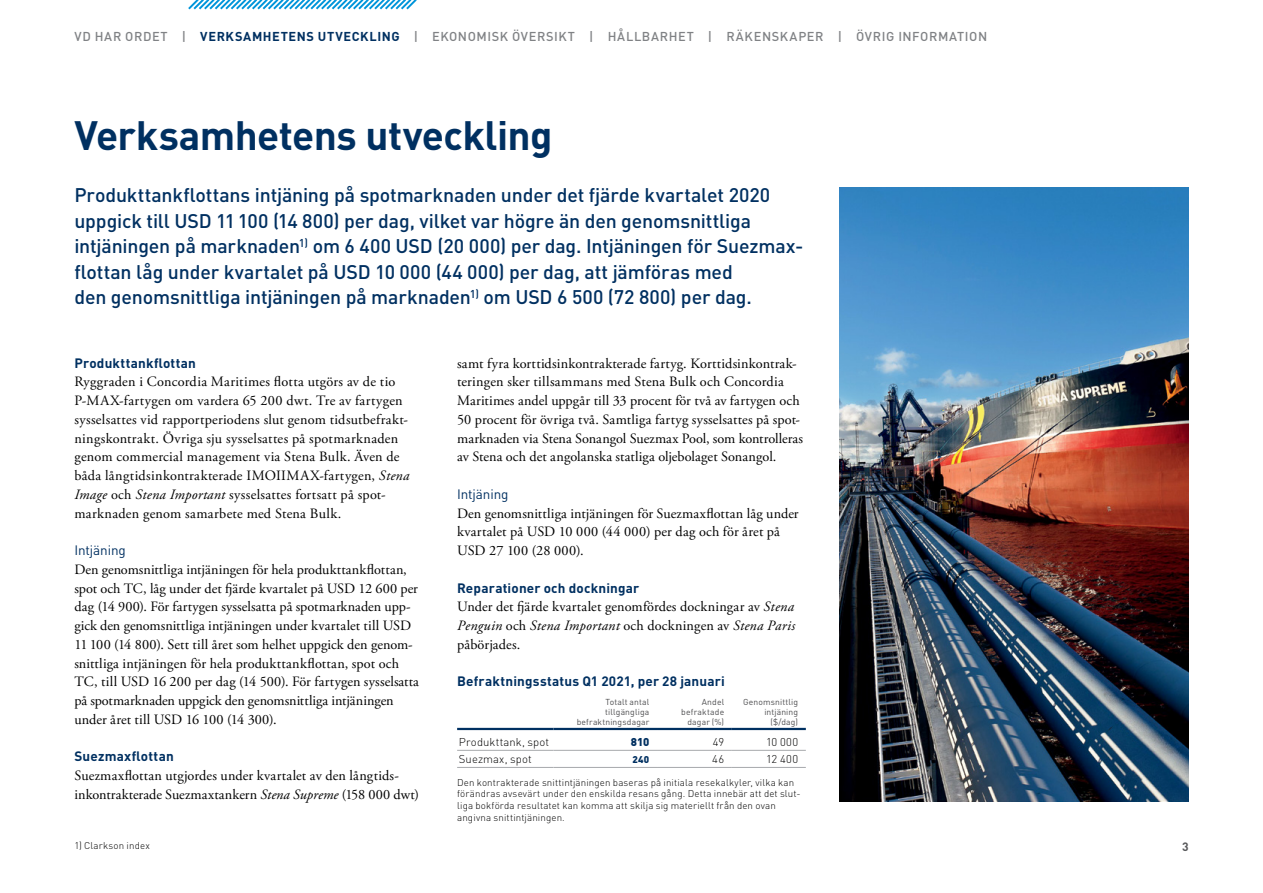
<style>
.page{position:relative;width:1263px;height:893px;background:#fff}
.page>*{position:absolute;margin:0;border:0;box-sizing:border-box;transform-origin:0 0}
.t1{font:700 40.5px "DINOT";letter-spacing:-.015em;color:#003061}
.t2{font:500 19.5px/25.5px "DINOT";letter-spacing:-.01em;color:#003061}
.t3{font:14.25px/18.8px "Adobe Garamond Pro";letter-spacing:.01em;color:#000}
.t4{font:700 13.5px "DINOT";letter-spacing:.015em;color:#003061}
.t5{font:13.5px "DINOT";letter-spacing:-.01em;color:#003061}
.t6{font:500 12.75px "DINOT";letter-spacing:.045em;color:#808285}
.t7{font:700 12px "DINOT";color:#58595b}
.t8{font:300 11.25px "DINOT";letter-spacing:.015em;color:#000}
.t9{font:900 11.25px "DINOT";color:#003061}
.t10{font:300 9.75px/11.7px "DINOT";letter-spacing:.015em;color:#000}
.t11{font:900 9.75px "DINOT";color:#003061}
.t12{font:8.55px/9.8px "DINOT";letter-spacing:.015em;color:#4d4d4f;text-align:right}
.s1{font-weight:700;color:#003061}
.s2{font-style:italic}
</style>
<div class="page">
<img style="left:840px;top:187px;width:348px;height:614px">
<hr style="left:457px;top:750px;width:96px;height:1px;background:#a7a9ac">
<hr style="left:553px;top:750px;width:104px;height:1px;background:#a7a9ac">
<hr style="left:657px;top:750px;width:75px;height:1px;background:#a7a9ac">
<hr style="left:732px;top:750px;width:74px;height:1px;background:#a7a9ac">
<hr style="left:457px;top:767px;width:96px;height:1px;background:#a7a9ac">
<hr style="left:553px;top:767px;width:104px;height:1px;background:#a7a9ac">
<hr style="left:657px;top:767px;width:75px;height:1px;background:#a7a9ac">
<hr style="left:732px;top:767px;width:74px;height:1px;background:#a7a9ac">
<hr style="left:457px;top:728px;width:96px;height:2px;background:#003061">
<hr style="left:553px;top:728px;width:104px;height:2px;background:#003061">
<hr style="left:657px;top:728px;width:75px;height:2px;background:#003061">
<hr style="left:732px;top:728px;width:74px;height:2px;background:#003061">
<svg style="left:188px;top:0;width:229px;height:10px"></svg>
<p class="t6" style="left:74px;top:27px;width:914px">VD HAR ORDET | <span class="s1">VERKSAMHETENS UTVECKLING</span> | EKONOMISK ÖVERSIKT | HÅLLBARHET | RÄKENSKAPER | ÖVRIG INFORMATION</p>
<h1 class="t1" style="left:74px;top:108px;width:480px">Verksamhetens utveckling</h1>
<p class="t2" style="left:74px;top:181px;width:730px">Produkttankflottans intjäning på spotmarknaden under det fjärde kvartalet 2020 uppgick till USD 11 100 (14 800) per dag, vilket var högre än den genomsnittliga intjäningen på marknaden<sup>1)</sup> om 6 400 USD (20 000) per dag. Intjäningen för Suezmax&shy;flottan låg under kvartalet på USD 10 000 (44 000) per dag, att jämföras med<br>den genomsnittliga intjäningen på marknaden<sup>1)</sup> om USD 6 500 (72 800) per dag.</p>
<p class="t4" style="left:74px;top:353px;width:123px">Produkttankflottan</p>
<p class="t3" style="left:74px;top:373px;width:336px">Ryggraden i Concordia Maritimes flotta utgörs av de tio P-MAX-fartygen om vardera 65 200 dwt. Tre av fartygen sysselsattes vid rapportperiodens slut genom tidsutbefrakt&shy;ningskontrakt. Övriga sju sysselsattes på spotmarknaden genom commercial management via Stena Bulk. Även de båda långtidsinkontrakterade IMOIIMAX-fartygen, <span class="s2">Stena Image</span> och <span class="s2">Stena Important</span> sysselsattes fortsatt på spot&shy;marknaden genom samarbete med Stena Bulk.</p>
<p class="t5" style="left:74px;top:541px;width:53px">Intjäning</p>
<p class="t3" style="left:74px;top:560px;width:346px">Den genomsnittliga intjäningen för hela produkttankflottan, spot och TC, låg under det fjärde kvartalet på USD 12 600 per dag (14 900). För fartygen sysselsatta på spotmarknaden upp&shy;gick den genomsnittliga intjäningen under kvartalet till USD 11 100 (14 800). Sett till året som helhet uppgick den genom&shy;snittliga intjäningen för hela produkttankflottan, spot och TC, till USD 16 200 per dag (14 500). För fartygen sysselsatta på spotmarknaden uppgick den genomsnittliga intjäningen under året till USD 16 100 (14 300).</p>
<p class="t4" style="left:74px;top:747px;width:101px">Suezmaxflottan</p>
<p class="t3" style="left:74px;top:767px;width:346px">Suezmaxflottan utgjordes under kvartalet av den långtids&shy;inkontrakterade Suezmaxtankern <span class="s2">Stena Supreme</span> (158 000 dwt)</p>
<p class="t10" style="left:74px;top:840px;width:77px">1) Clarkson index</p>
<p class="t3" style="left:457px;top:354px;width:347px">samt fyra korttidsinkontrakterade fartyg. Korttidsinkontrak&shy;teringen sker tillsammans med Stena Bulk och Concordia Maritimes andel uppgår till 33 procent för två av fartygen och 50 procent för övriga två. Samtliga fartyg sysselsattes på spot&shy;marknaden via Stena Sonangol Suezmax Pool, som kontrolleras av Stena och det angolanska statliga oljebolaget Sonangol.</p>
<p class="t5" style="left:457px;top:485px;width:53px">Intjäning</p>
<p class="t3" style="left:457px;top:504px;width:343px">Den genomsnittliga intjäningen för Suezmaxflottan låg under kvartalet på USD 10 000 (44 000) per dag och för året på<br>USD 27 100 (28 000).</p>
<p class="t4" style="left:457px;top:578px;width:184px">Reparationer och dockningar</p>
<p class="t3" style="left:457px;top:598px;width:339px;text-align:justify">Under det fjärde kvartalet genomfördes dockningar av <span class="s2">Stena Penguin</span> och <span class="s2">Stena Important</span> och dockningen av <span class="s2">Stena Paris </span>påbörjades.</p>
<p class="t4" style="left:457px;top:672px;width:269px">Befraktningsstatus Q1 2021, per 28 januari</p>
<p class="t12" style="left:577px;top:697px;width:74px">Totalt antal tillgängliga befraktningsdagar</p>
<p class="t12" style="left:681px;top:697px;width:44px">Andel befraktade dagar (%)</p>
<p class="t12" style="left:743px;top:697px;width:57px">Genomsnittlig intjäning ($/dag)</p>
<p class="t8" style="left:459px;top:734px;width:92px">Produkttank, spot</p>
<p class="t9" style="left:631px;top:734px;width:20px">810</p>
<p class="t8" style="left:713px;top:734px;width:13px">49</p>
<p class="t8" style="left:766px;top:734px;width:34px">10 000</p>
<p class="t8" style="left:459px;top:751px;width:74px">Suezmax, spot</p>
<p class="t11" style="left:633px;top:753px;width:18px">240</p>
<p class="t8" style="left:712px;top:751px;width:13px">46</p>
<p class="t8" style="left:766px;top:751px;width:33px">12 400</p>
<p class="t10" style="left:457px;top:776px;width:345px">Den kontrakterade snittintjäningen baseras på initiala resekalkyler, vilka kan förändras avsevärt under den enskilda resans gång. Detta innebär att det slut&shy;liga bokförda resultatet kan komma att skilja sig materiellt från den ovan angivna snittintjäningen.</p>
<p class="t7" style="left:1182px;top:839px;width:8px">3</p>
</div>
